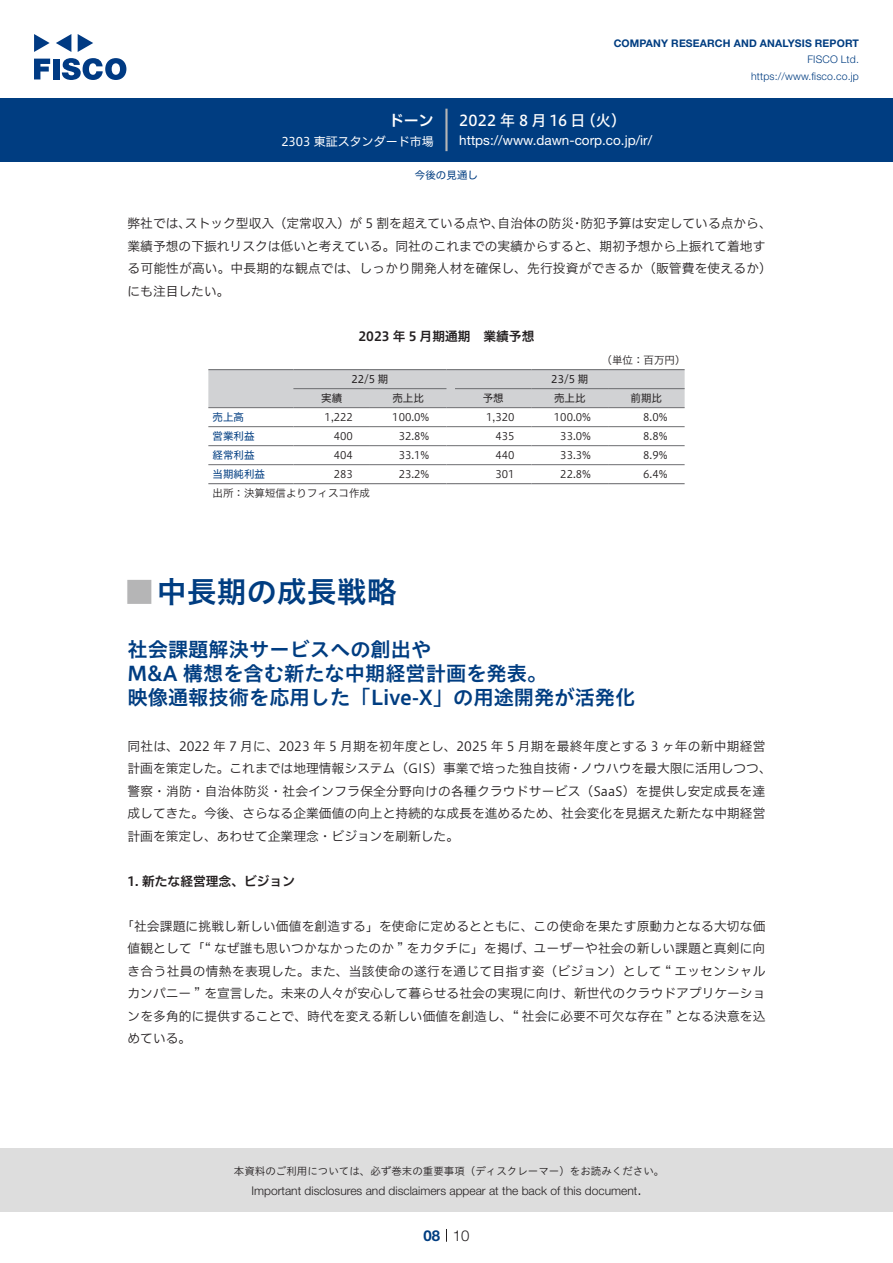
<style>
.page{position:relative;width:893px;height:1263px;background:#fff}
.page>*{position:absolute;margin:0;border:0;box-sizing:border-box;transform-origin:0 0}
.t1{font:30px "Hiragino UD Sans Std N W6";color:#003d81}
.t2{font:24px "Hiragino UD Sans Std N W6";color:#b5b5b6}
.t3{font:20.25px/24px "Hiragino UD Sans Std W6";color:#003d81}
.t4{font:15px "Hiragino UD Sans F Std N W5";letter-spacing:.005em;color:#fff}
.t5{font:300 15px "Helvetica Neue LT Std";color:#231f20}
.t6{font:15px "Hiragino UD Sans F Std N W6";color:#fff}
.t7{font:700 15px "Helvetica Neue LT Std";color:#003d81}
.t8{font:13.5px "Helvetica Neue LT Std";color:#fff}
.t9{font:12.75px/22.5px "Hiragino UD Sans F Std N W3";color:#231f20}
.t10{font:12.75px "Hiragino UD Sans F Std N W6";color:#231f20}
.t11{font:300 12px "Helvetica Neue LT Std";color:#231f20}
.t12{font:12px "Hiragino UD Sans F Std N W4";color:#fff}
.t13{font:10.5px "Hiragino UD Sans F Std N W3";color:#231f20}
.t14{font:10.5px "Hiragino UD Sans Std W3";color:#231f20}
.t15{font:700 10.5px "Helvetica Neue LT Std";letter-spacing:.015em;color:#003d81}
.t16{font:300 10.5px/16.5px "Helvetica Neue LT Std";letter-spacing:.015em;color:#003d81;text-align:right}
.t17{font:10.5px "Hiragino UD Sans F Std N W4";color:#231f20}
.t18{font:10.5px "Hiragino UD Sans F Std N W4";color:#003d81}
</style>
<div class="page">
<div style="left:0;top:1148px;width:893px;height:64px;background:#ddd"></div>
<svg style="left:34px;top:59px;width:16px;height:20px"></svg>
<div style="left:53px;top:59px;width:6px;height:20px;background:#003a83"></div>
<svg style="left:62px;top:58px;width:64px;height:22px"></svg>
<svg style="left:34px;top:34px;width:16px;height:18px"></svg>
<svg style="left:78px;top:34px;width:15px;height:18px"></svg>
<svg style="left:56px;top:34px;width:15px;height:18px"></svg>
<div style="left:0;top:98px;width:893px;height:64px;background:#003d81"></div>
<hr style="left:445px;top:109px;width:3px;height:42px;background:#b5b5b6">
<svg style="left:446px;top:1229px;width:1px;height:13px"></svg>
<hr style="left:208px;top:426px;width:85px;height:1px;background:#6c6d70">
<hr style="left:293px;top:426px;width:77px;height:1px;background:#6c6d70">
<hr style="left:370px;top:426px;width:76px;height:1px;background:#6c6d70">
<hr style="left:455px;top:426px;width:76px;height:1px;background:#6c6d70">
<hr style="left:531px;top:426px;width:77px;height:1px;background:#6c6d70">
<hr style="left:608px;top:426px;width:77px;height:1px;background:#6c6d70">
<hr style="left:208px;top:445px;width:85px;height:1px;background:#6c6d70">
<hr style="left:293px;top:445px;width:77px;height:1px;background:#6c6d70">
<hr style="left:370px;top:445px;width:76px;height:1px;background:#6c6d70">
<hr style="left:455px;top:445px;width:76px;height:1px;background:#6c6d70">
<hr style="left:531px;top:445px;width:77px;height:1px;background:#6c6d70">
<hr style="left:608px;top:445px;width:77px;height:1px;background:#6c6d70">
<hr style="left:208px;top:464px;width:85px;height:1px;background:#6c6d70">
<hr style="left:293px;top:464px;width:77px;height:1px;background:#6c6d70">
<hr style="left:370px;top:464px;width:76px;height:1px;background:#6c6d70">
<hr style="left:455px;top:464px;width:76px;height:1px;background:#6c6d70">
<hr style="left:531px;top:464px;width:77px;height:1px;background:#6c6d70">
<hr style="left:608px;top:464px;width:77px;height:1px;background:#6c6d70">
<svg style="left:208px;top:369px;width:477px;height:39px;background:#cbccce"></svg>
<hr style="left:455px;top:369px;width:76px;height:1px;background:#6c6d70">
<hr style="left:531px;top:369px;width:77px;height:1px;background:#6c6d70">
<hr style="left:608px;top:369px;width:77px;height:1px;background:#6c6d70">
<hr style="left:208px;top:483px;width:85px;height:1px;background:#6c6d70">
<hr style="left:293px;top:483px;width:77px;height:1px;background:#6c6d70">
<hr style="left:370px;top:483px;width:76px;height:1px;background:#6c6d70">
<hr style="left:455px;top:483px;width:76px;height:1px;background:#6c6d70">
<hr style="left:531px;top:483px;width:77px;height:1px;background:#6c6d70">
<hr style="left:608px;top:483px;width:77px;height:1px;background:#6c6d70">
<p class="t6" style="left:389px;top:109px;width:46px">ドーン</p>
<p class="t12" style="left:281px;top:132px;width:154px">2303 東証スタンダード市場</p>
<p class="t15" style="left:614px;top:37px;width:247px">COMPANY RESEARCH AND ANALYSIS REPORT</p>
<p class="t16" style="left:751px;top:51px;width:109px">FISCO Ltd. https://www.fisco.co j p.</p>
<p class="t4" style="left:581px;top:109px;width:47px">（火(</p>
<p class="t4" style="left:459px;top:109px;width:128px">2022 年 8 月 16 日</p>
<p class="t8" style="left:459px;top:132px;width:194px">https://www.dawn-corp. c o j p. /i r/</p>
<p class="t18" style="left:415px;top:167px;width:64px">今後の見通し</p>
<p class="t9" style="left:185px;top:211px;width:321px">ストック型収入（定常収入）が 5 割を超えている点や、</p>
<p class="t9" style="left:580px;top:211px;width:193px">防犯予算は安定している点から、</p>
<p class="t9" style="left:498px;top:211px;width:78px">自治体の防災</p>
<p class="t9" style="left:128px;top:211px;width:646px">弊社では、<br>業績予想の下振れリスクは低いと考えている。同社のこれまでの実績からすると、期初予想から上振れて着地する可能性が高い。中長期的な観点では、しっかり開発人材を確保し、先行投資ができるか（販管費を使えるか(にも注目したい。</p>
<p class="t10" style="left:359px;top:326px;width:177px">2023 年 5 月期通期　業績予想</p>
<p class="t13" style="left:602px;top:352px;width:85px">（単位：百万円(</p>
<p class="t17" style="left:551px;top:371px;width:39px">23/5 期</p>
<p class="t9" style="left:571px;top:211px;width:14px">・</p>
<p class="t17" style="left:351px;top:371px;width:39px">22/5 期</p>
<p class="t17" style="left:321px;top:390px;width:22px">実績</p>
<p class="t17" style="left:392px;top:390px;width:33px">売上比</p>
<p class="t17" style="left:483px;top:390px;width:22px">予想</p>
<p class="t17" style="left:554px;top:390px;width:33px">売上比</p>
<p class="t17" style="left:631px;top:390px;width:33px">前期比</p>
<p class="t18" style="left:213px;top:409px;width:33px">売上高</p>
<p class="t13" style="left:325px;top:409px;width:30px">1,222</p>
<p class="t13" style="left:392px;top:409px;width:39px">100.0%</p>
<p class="t13" style="left:486px;top:409px;width:30px">1,320</p>
<p class="t13" style="left:554px;top:409px;width:39px">100.0%</p>
<p class="t13" style="left:643px;top:409px;width:26px">8.0%</p>
<p class="t18" style="left:213px;top:428px;width:43px">営業利益</p>
<p class="t13" style="left:334px;top:428px;width:21px">400</p>
<p class="t13" style="left:399px;top:428px;width:32px">32.8%</p>
<p class="t13" style="left:495px;top:428px;width:21px">435</p>
<p class="t13" style="left:560px;top:428px;width:32px">33.0%</p>
<p class="t13" style="left:643px;top:428px;width:26px">8.8%</p>
<p class="t18" style="left:213px;top:447px;width:43px">経常利益</p>
<p class="t13" style="left:334px;top:447px;width:21px">404</p>
<p class="t13" style="left:399px;top:447px;width:32px">33.1%</p>
<p class="t13" style="left:495px;top:447px;width:21px">440</p>
<p class="t13" style="left:560px;top:447px;width:32px">33.3%</p>
<p class="t13" style="left:643px;top:447px;width:26px">8.9%</p>
<p class="t18" style="left:213px;top:466px;width:54px">当期純利益</p>
<p class="t13" style="left:213px;top:485px;width:159px">出所：決算短信よりフィスコ作成</p>
<p class="t13" style="left:334px;top:466px;width:21px">283</p>
<p class="t13" style="left:399px;top:466px;width:32px">23.2%</p>
<p class="t13" style="left:495px;top:466px;width:21px">301</p>
<p class="t13" style="left:560px;top:466px;width:32px">22.8%</p>
<p class="t13" style="left:643px;top:466px;width:26px">6.4%</p>
<h1 class="t1" style="left:157px;top:569px;width:241px">中長期の成長戦略</h1>
<h2 class="t2" style="left:128px;top:573px;width:25px">█</h2>
<h3 class="t3" style="left:128px;top:636px;width:509px">社会課題解決サービスへの創出や<br>M&amp;A 構想を含む新たな中期経営計画を発表。<br>映像通報技術を応用した「Live X- 」の用途開発が活発化</h3>
<p class="t9" style="left:128px;top:734px;width:646px">同社は、2022 年 7 月に、2023 年 5 月期を初年度とし、2025 年 5 月期を最終年度とする 3 ヶ年の新中期経営計画を策定した。これまでは地理情報システム（GIS）事業で培った独自技術・ノウハウを最大限に活用しつつ、警察・消防・自治体防災・社会インフラ保全分野向けの各種クラウドサービス（SaaS）を提供し安定成長を達成してきた。今後、さらなる企業価値の向上と持続的な成長を進めるため、社会変化を見据えた新たな中期経営計画を策定し、あわせて企業理念・ビジョンを刷新した。</p>
<p class="t10" style="left:128px;top:871px;width:169px">1. 新たな経営理念、ビジョン</p>
<p class="t9" style="left:128px;top:914px;width:639px;text-align:justify;text-indent:-6px">「社会課題に挑戦し新しい価値を創造する」を使命に定めるとともに、この使命を果たす原動力となる大切な価値観として「“ なぜ誰も思いつかなかったのか ” をカタチに」を掲げ、ユーザーや社会の新しい課題と真剣に向き合う社員の情熱を表現した。また、当該使命の遂行を通じて目指す姿（ビジョン）として “ エッセンシャルカンパニー ” を宣言した。未来の人々が安心して暮らせる社会の実現に向け、新世代のクラウドアプリケーションを多角的に提供することで、時代を変える新しい価値を創造し、“ 社会に必要不可欠な存在 ” となる決意を込めている。</p>
<p class="t14" style="left:234px;top:1163px;width:432px">本資料のご利用については、必ず巻末の重要事項（ディスクレーマー）をお読みください。</p>
<p class="t5" style="left:637px;top:1180px;width:6px">.</p>
<p class="t11" style="left:251px;top:1183px;width:387px">Important disclosures and disclaimers appear at the back of this document</p>
<p class="t7" style="left:423px;top:1226px;width:18px">08</p>
<p class="t5" style="left:453px;top:1226px;width:18px">10</p>
</div>
